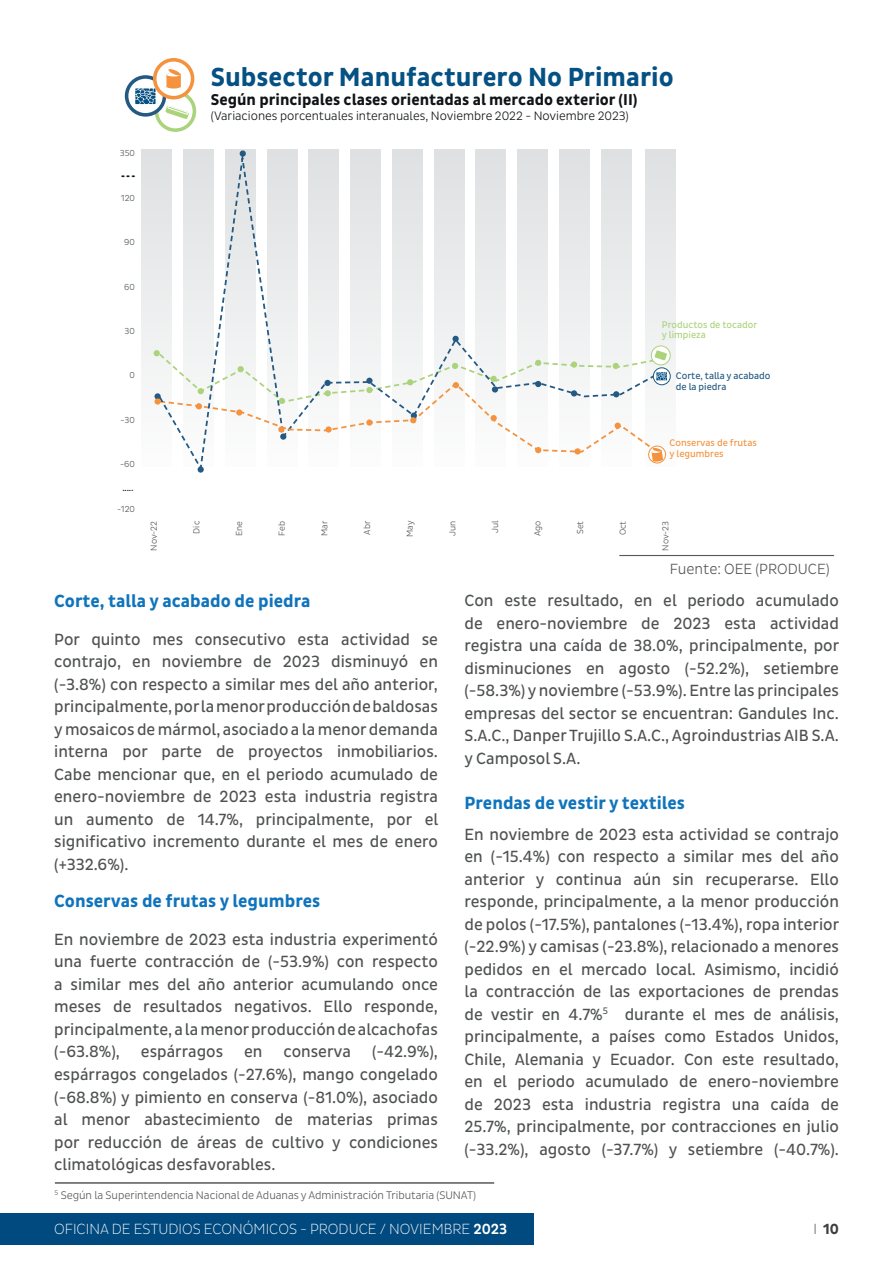
<style>
.page{position:relative;width:893px;height:1263px;background:#fff}
.page>*{position:absolute;margin:0;border:0;box-sizing:border-box;transform-origin:0 0}
.t1{font:700 26.7px "Pluto Sans Cond";color:#055183}
.t2{font:700 18px "Pluto Sans Cond";color:#1074bc}
.t3{font:16.5px/22.5px "Pluto Sans Cond";color:#4f5152;text-align:justify}
.t4{font:700 16.05px "Pluto Sans Cond";color:#111416}
.t5{font:300 15px "Pluto Sans Cond Ex";color:#fff}
.t6{font:300 15px "Pluto Sans Cond";color:#57585a}
.t7{font:700 15px "Pluto Sans Cond";color:#3e3e3f}
.t8{font:13.2px "Pluto Sans Cond";color:#111416;scale:1.82 1}
.t9{font:300 12.45px "Pluto Sans Cond";color:#111416}
.t10{font:300 11.25px "Pluto Sans Cond";color:#57585a}
.t11{font:10.65px "Myriad Pro";color:#231f20}
.t12{font:9.75px/10.6px "Pluto Sans Cond";color:#235982}
.t13{font:9.75px/10.6px "Pluto Sans Cond";color:#f4923e}
.t14{font:9.75px/10.6px "Pluto Sans Cond";color:#abd37c}
.t15{font:300 8.85px "Pluto Sans Cond";color:#4f5252}
.s1{font-family:"Pluto Sans Cond";font-weight:500}
.s2{font-family:"Pluto Sans Cond Ex";font-weight:300}
</style>
<div class="page">
<div style="left:0;top:1213px;width:534px;height:32px;background:#004a7f"></div>
<hr style="left:892px;top:1213px;width:1px;height:32px;background:#004a7f">
<svg style="left:141px;top:149px;width:535px;height:235px"></svg>
<svg style="left:157px;top:149px;width:506px;height:323px"></svg>
<svg style="left:156px;top:92px;width:38px;height:38px"></svg>
<div style="left:155px;top:90px;width:41px;height:42px;border:4px solid #abd37c;border-radius:50%"></div>
<svg style="left:165px;top:103px;width:24px;height:16px"></svg>
<svg style="left:127px;top:77px;width:37px;height:38px"></svg>
<div style="left:125px;top:75px;width:41px;height:42px;border:4px solid #235982;border-radius:50%"></div>
<svg style="left:135px;top:88px;width:21px;height:16px"></svg>
<div style="left:155px;top:60px;width:38px;height:38px;background:#fff;border-radius:50%"></div>
<div style="left:153px;top:58px;width:41px;height:41px;border:4px solid #f4923e;border-radius:50%"></div>
<svg style="left:166px;top:69px;width:15px;height:20px"></svg>
<svg style="left:653px;top:368px;width:17px;height:17px"></svg>
<div style="left:653px;top:367px;width:18px;height:18px;border:1px solid #235982;border-radius:50%"></div>
<div style="left:452px;top:336px;width:7px;height:6px;background:#235982;border-radius:50%"></div>
<div style="left:198px;top:466px;width:6px;height:7px;background:#235982;border-radius:50%"></div>
<div style="left:240px;top:150px;width:6px;height:7px;background:#235982;border-radius:50%"></div>
<svg style="left:651px;top:346px;width:19px;height:19px"></svg>
<div style="left:651px;top:345px;width:20px;height:20px;border:1px solid #abd37c;border-radius:50%"></div>
<svg style="left:154px;top:350px;width:513px;height:115px"></svg>
<hr style="left:619px;top:555px;width:215px;height:1px;background:#57585a">
<hr style="left:55px;top:1182px;width:439px;height:2px;background:#57585a">
<p class="t15" style="left:120px;top:148px;width:17px">350</p>
<p class="t15" style="left:121px;top:193px;width:15px">120</p>
<p class="t15" style="left:124px;top:237px;width:12px">90</p>
<p class="t15" style="left:124px;top:282px;width:12px">60</p>
<p class="t15" style="left:125px;top:326px;width:12px">30</p>
<p class="t15" style="left:130px;top:370px;width:7px">0</p>
<p class="t15" style="left:121px;top:415px;width:16px">-30</p>
<p class="t15" style="left:120px;top:459px;width:16px">-60</p>
<p class="t15" style="left:117px;top:504px;width:19px">-120</p>
<p class="t8" style="left:120px;top:165px;width:10px">...</p>
<p class="t11" style="left:122px;top:481px;width:13px">.....</p>
<p class="t1" style="left:211px;top:61px;width:464px">Subsector Manufacturero No Primario</p>
<p class="t4" style="left:211px;top:90px;width:428px">Según principales clases orientadas al mercado exterior (II)</p>
<p class="t9" style="left:211px;top:108px;width:419px">(Variaciones porcentuales interanuales, Noviembre 2022 - Noviembre 2023)</p>
<p class="t14" style="left:662px;top:319px;width:97px">Productos de tocador y limpieza</p>
<p class="t12" style="left:676px;top:371px;width:96px">Corte, talla y acabado de la piedra</p>
<p class="t13" style="left:670px;top:438px;width:89px">Conservas de frutas y legumbres</p>
<p class="t15" style="left:149px;top:551px;width:31px;rotate:-90deg">Nov-22</p>
<p class="t15" style="left:192px;top:533px;width:14px;rotate:-90deg">Dic</p>
<p class="t15" style="left:234px;top:536px;width:17px;rotate:-90deg">Ene</p>
<p class="t15" style="left:277px;top:536px;width:16px;rotate:-90deg">Feb</p>
<p class="t15" style="left:319px;top:536px;width:17px;rotate:-90deg">Mar</p>
<p class="t15" style="left:362px;top:535px;width:15px;rotate:-90deg">Abr</p>
<p class="t15" style="left:405px;top:537px;width:18px;rotate:-90deg">May</p>
<p class="t15" style="left:447px;top:536px;width:17px;rotate:-90deg">Jun</p>
<p class="t15" style="left:490px;top:533px;width:14px;rotate:-90deg">Jul</p>
<p class="t15" style="left:533px;top:536px;width:17px;rotate:-90deg">Ago</p>
<p class="t15" style="left:575px;top:534px;width:15px;rotate:-90deg">Set</p>
<p class="t15" style="left:618px;top:535px;width:16px;rotate:-90deg">Oct</p>
<p class="t15" style="left:660px;top:551px;width:31px;rotate:-90deg">Nov-23</p>
<p class="t6" style="left:670px;top:560px;width:162px">Fuente: OEE (PRODUCE)</p>
<p class="t2" style="left:54px;top:591px;width:258px">Corte, talla y acabado de piedra</p>
<p class="t3" style="left:54px;top:628px;width:386px">Por quinto mes consecutivo esta actividad se contrajo, en noviembre de 2023 disminuyó en (-3.8%) con respecto a similar mes del año anterior, principalmente, por la menor producción de baldosas y mosaicos de mármol, asociado a la menor demanda interna por parte de proyectos inmobiliarios.<br>Cabe mencionar que, en el periodo acumulado de enero-noviembre de 2023 esta industria registra un aumento de 14.7%, principalmente, por el significativo incremento durante el mes de enero (+332.6%).</p>
<p class="t2" style="left:54px;top:891px;width:268px">Conservas de frutas y legumbres</p>
<p class="t3" style="left:54px;top:928px;width:385px">En noviembre de 2023 esta industria experimentó una fuerte contracción de (-53.9%) con respecto a similar mes del año anterior acumulando once meses de resultados negativos. Ello responde, principalmente, a la menor producción de alcachofas (-63.8%),</p>
<p class="t3" style="left:141px;top:1041px;width:84px">espárragos</p>
<p class="t3" style="left:244px;top:1041px;width:20px">en</p>
<p class="t3" style="left:283px;top:1041px;width:69px">conserva</p>
<p class="t3" style="left:54px;top:1041px;width:385px;text-indent:318px">(-42.9%), espárragos congelados (-27.6%), mango congelado (-68.8%) y pimiento en conserva (-81.0%), asociado al menor abastecimiento de materias primas por reducción de áreas de cultivo y condiciones climatológicas desfavorables.</p>
<p class="t3" style="left:464px;top:590px;width:376px">Con este resultado, en el periodo acumulado de enero-noviembre de 2023 esta actividad registra una caída de 38.0%, principalmente, por disminuciones en agosto (-52.2%), setiembre (-58.3%) y noviembre (-53.9%). Entre las principales empresas del sector se encuentran: Gandules Inc.<br>S.A.C., Danper Trujillo S.A.C., Agroindustrias AIB S.A. y Camposol S.A.</p>
<p class="t2" style="left:464px;top:792px;width:222px">Prendas de vestir y textiles</p>
<p class="t3" style="left:464px;top:823px;width:376px">En noviembre de 2023 esta actividad se contrajo en (-15.4%) con respecto a similar mes del año anterior y continua aún sin recuperarse. Ello responde, principalmente, a la menor producción de polos (-17.5%), pantalones (-13.4%), ropa interior (-22.9%) y camisas (-23.8%), relacionado a menores pedidos en el mercado local. Asimismo, incidió la contracción de las exportaciones de prendas de vestir en 4.7%<sup>5</sup> durante el mes de análisis, principalmente, a países como Estados Unidos, Chile, Alemania y Ecuador. Con este resultado, en el periodo acumulado de enero-noviembre de 2023 esta industria registra una caída de 25.7%, principalmente, por contracciones en julio (-33.2%), agosto (-37.7%) y setiembre (-40.7%).</p>
<p class="t10" style="left:54px;top:1188px;width:423px"><sup>5</sup> Según la Superintendencia Nacional de Aduanas y Administración Tributaria (SUNAT)</p>
<p class="t5" style="left:54px;top:1221px;width:455px">OFICINA DE ESTUDIOS ECONÓMICOS - PRODUCE / NOVIEMBRE <span class="s1">2023</span></p>
<p class="t7" style="left:813px;top:1221px;width:27px"><span class="s2">I</span> 10</p>
</div>
